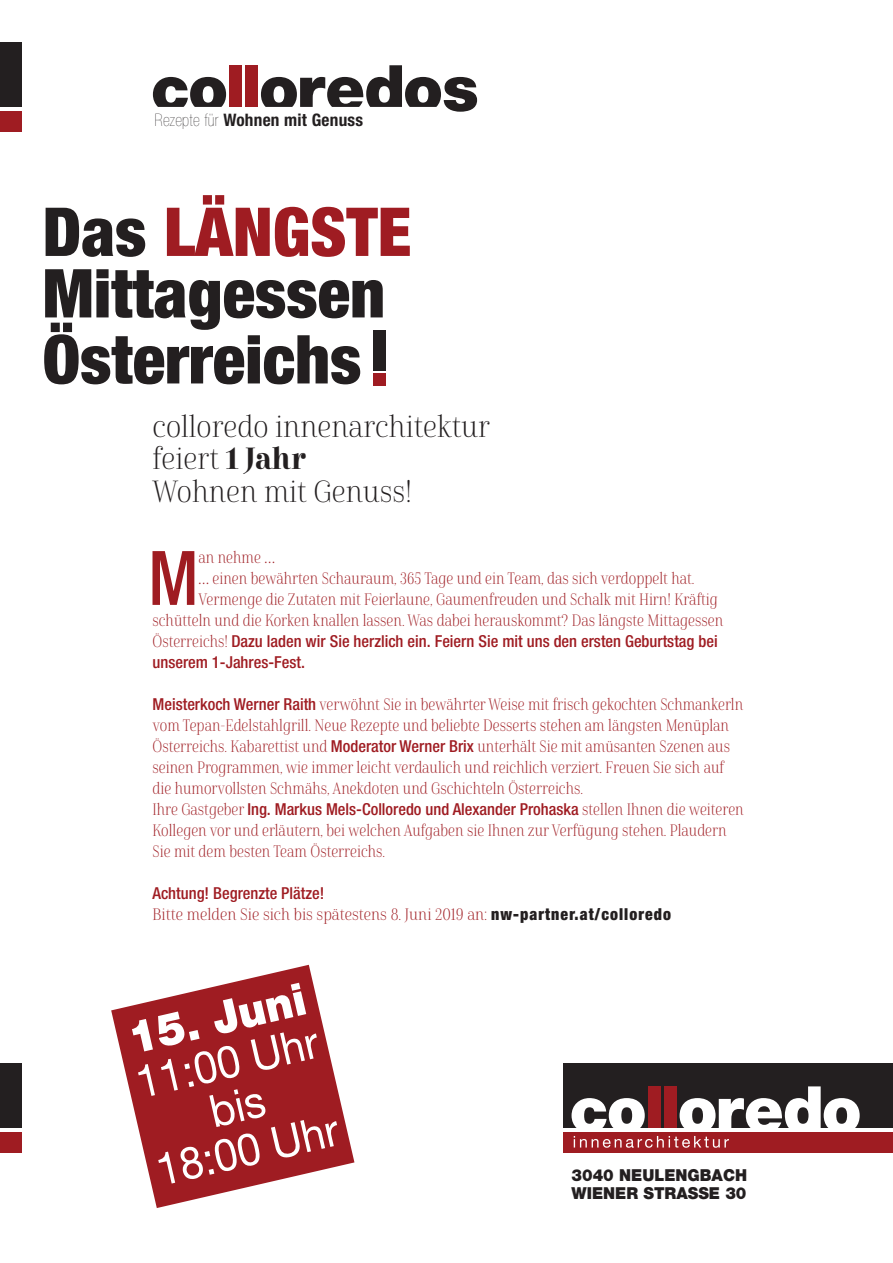
<style>
.page{position:relative;width:893px;height:1263px;background:#fff}
.page>*{position:absolute;margin:0;border:0;box-sizing:border-box;transform-origin:0 0}
.t1{font:500 condensed 75.3px "Helvetica Neue";color:#9f1c22;scale:.92 1}
.t2{font:900 condensed 67.5px/63.8px "Helvetica Neue";color:#231f20}
.t3{font:45px/45px "Helvetica Neue";color:#fff;text-align:center;scale:.94 1}
.t4{font:900 45px "Helvetica Neue";color:#fff;scale:.95 1}
.t5{font:30.45px/32.2px "Cabrito Didone Con Lig";color:#231f20}
.t6{font:700 condensed 17.25px "Helvetica Neue";letter-spacing:.015em;color:#231f20}
.t7{font:16.5px/21px "Cabrito Didone Con Lig";color:#9f1c22;scale:.92 1}
.t8{font:500 condensed 16.5px/21px "Helvetica Neue";color:#9f1c22}
.t9{font:16.5px "Cabrito Didone Con Lig";color:#9f1c22}
.t10{font:900 16.5px/18px "Helvetica Neue";color:#231f20;scale:.96 1}
.s1{font-weight:900}
.s2{color:#9f1c22}
.s3{font-family:"Cabrito Didone Con Bol"}
.s4{font-family:"Cabrito Didone Con Lig";font-weight:400;font-stretch:normal}
.s5{font-family:"Helvetica Neue";font-weight:500;font-stretch:condensed}
.s6{font-family:"Helvetica Neue";font-weight:900;font-stretch:condensed;color:#231f20}
</style>
<div class="page">
<div style="left:0;top:1064px;width:21px;height:64px;background:#231f20"></div>
<div style="left:0;top:1132px;width:21px;height:21px;background:#9f1c22"></div>
<div style="left:563px;top:1064px;width:330px;height:64px;background:#231f20"></div>
<div style="left:563px;top:1132px;width:330px;height:21px;background:#9f1c22"></div>
<svg style="left:572px;top:1086px;width:288px;height:62px"></svg>
<svg style="left:153px;top:77px;width:73px;height:30px"></svg>
<div style="left:230px;top:65px;width:12px;height:42px;background:#9f1c22"></div>
<div style="left:245px;top:65px;width:13px;height:42px;background:#9f1c22"></div>
<svg style="left:261px;top:65px;width:216px;height:47px"></svg>
<div style="left:0;top:43px;width:21px;height:64px;background:#231f20"></div>
<div style="left:0;top:111px;width:21px;height:21px;background:#9f1c22"></div>
<div style="left:373px;top:330px;width:13px;height:41px;background:#231f20"></div>
<div style="left:373px;top:373px;width:13px;height:13px;background:#9f1c22"></div>
<svg style="left:111px;top:965px;width:243px;height:243px;fill:#9f1c22"></svg>
<p class="t6" style="left:154px;top:109px;width:210px"><span class="s1">Rezepte für</span> Wohnen mit Genuss</p>
<h2 class="t2" style="left:43px;top:199px;width:370px">Das <span class="s2">LÄNGSTE<br></span>Mittagessen<br>Österreichs</h2>
<h3 class="t5" style="left:152px;top:411px;width:339px">colloredo innenarchitektur feiert <span class="s3">1 Jahr<br></span>Wohnen mit Genuss!</h3>
<h1 class="t1" style="left:148px;top:533px;width:56px">M</h1>
<p class="t7" style="left:198px;top:547px;width:85px">an nehme …</p>
<p class="t7" style="left:198px;top:568px;width:541px">… einen bewährten Schauraum, 365 Tage und ein Team, das sich verdoppelt hat.</p>
<p class="t7" style="left:198px;top:589px;width:566px">Vermenge die Zutaten mit Feierlaune, Gaumenfreuden und Schalk mit Hirn! Kräftig</p>
<p class="t7" style="left:153px;top:610px;width:622px">schütteln und die Korken knallen lassen. Was dabei herauskommt? Das längste Mittagessen</p>
<p class="t8" style="left:152px;top:630px;width:567px"><span class="s4">Österreichs!</span> Dazu laden wir Sie herzlich ein. Feiern Sie mit uns den ersten Geburtstag bei unserem 1-Jahres-Fest.</p>
<p class="t7" style="left:152px;top:694px;width:644px"><span class="s5">Meisterkoch Werner Raith</span> verwöhnt Sie in bewährter Weise mit frisch gekochten Schmankerln vom Tepan-Edelstahlgrill. Neue Rezepte und beliebte Desserts stehen am längsten Menüplan Österreichs. Kabarettist und <span class="s5">Moderator Werner Brix</span> unterhält Sie mit amüsanten Szenen aus seinen Programmen, wie immer leicht verdaulich und reichlich verziert. Freuen Sie sich auf die humorvollsten Schmähs, Anekdoten und Gschichteln Österreichs.</p>
<p class="t8" style="left:153px;top:798px;width:593px"><span class="s4">Ihre Gastgeber</span> Ing. Markus Mels-Colloredo und Alexander Prohaska <span class="s4">stellen Ihnen die weiteren</span></p>
<p class="t7" style="left:152px;top:820px;width:626px">Kollegen vor und erläutern, bei welchen Aufgaben sie Ihnen zur Verfügung stehen. Plaudern<br>Sie mit dem besten Team Österreichs.</p>
<p class="t8" style="left:152px;top:882px;width:173px">Achtung! Begrenzte Plätze!</p>
<p class="t9" style="left:152px;top:905px;width:520px">Bitte melden Sie sich bis spätestens 8. Juni 2019 an: <span class="s6">nw-partner.at/colloredo</span></p>
<h3 class="t4" style="left:123px;top:1012px;width:192px;rotate:-13deg">15. Juni</h3>
<h3 class="t3" style="left:131px;top:1060px;width:199px;rotate:-13deg">11:00 Uhr bis<br>18:00 Uhr</h3>
<p class="t10" style="left:572px;top:1166px;width:184px">3040 NEULENGBACH<br>WIENER STRASSE 30</p>
</div>
